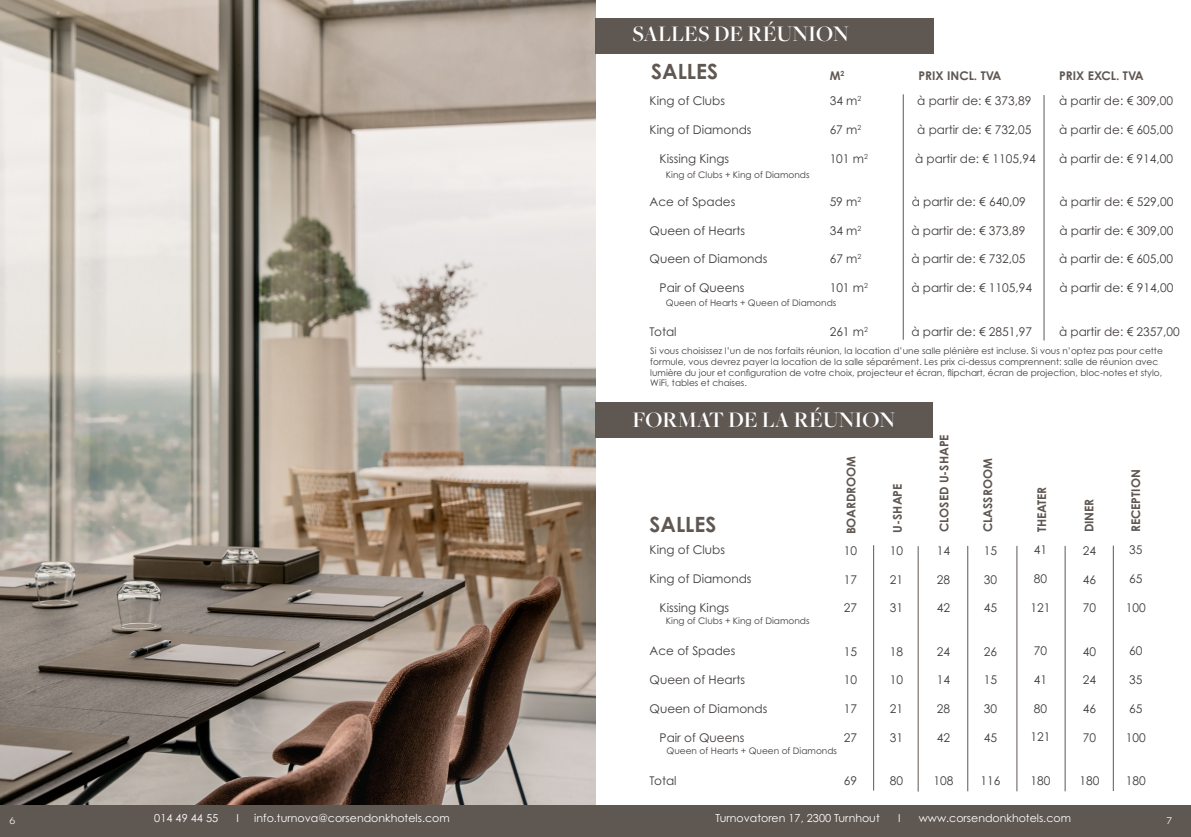
<style>
.page{position:relative;width:1191px;height:837px;background:#fff}
.page>*{position:absolute;margin:0;border:0;box-sizing:border-box;transform-origin:0 0}
.t1{font:600 23px "Freight Big Pro";color:#fff}
.t2{font:700 21px "Century Gothic Pro";color:#5f5752}
.t3{font:12px "Century Gothic Pro";color:#413d3b}
.t4{font:700 12px "Century Gothic Pro";color:#5f5752}
.t5{font:12px "Novecentosanswide";color:#fff}
.t6{font:11px "Century Gothic Pro";color:#fff}
.t7{font:9px/10.8px "Century Gothic Pro";color:#413d3b}
</style>
<div class="page">
<img style="left:0;top:0;width:595px;height:805px">
<div style="left:595px;top:18px;width:339px;height:35px;background:#5f5752"></div>
<div style="left:595px;top:402px;width:338px;height:35px;background:#5f5752"></div>
<hr style="left:873px;top:545px;width:1px;height:245px;background:#5f5752">
<hr style="left:917px;top:546px;width:1px;height:245px;background:#5f5752">
<hr style="left:967px;top:545px;width:1px;height:246px;background:#5f5752">
<hr style="left:1016px;top:545px;width:1px;height:246px;background:#5f5752">
<hr style="left:1064px;top:545px;width:1px;height:246px;background:#5f5752">
<hr style="left:1112px;top:545px;width:1px;height:245px;background:#5f5752">
<hr style="left:902px;top:94px;width:1px;height:245px;background:#5f5752">
<hr style="left:1043px;top:95px;width:1px;height:245px;background:#5f5752">
<div style="left:0;top:805px;width:1191px;height:31px;background:#5f5752"></div>
<h1 class="t1" style="left:632px;top:19px;width:218px">SALLES DE RÉUNION</h1>
<h2 class="t2" style="left:651px;top:58px;width:68px">SALLES</h2>
<p class="t4" style="left:829px;top:68px;width:16px">M<sup>2</sup></p>
<p class="t4" style="left:918px;top:68px;width:84px">PRIX INCL. TVA</p>
<p class="t4" style="left:1059px;top:68px;width:86px">PRIX EXCL. TVA</p>
<p class="t3" style="left:649px;top:93px;width:77px">King of Clubs</p>
<p class="t3" style="left:829px;top:93px;width:33px">34 m<sup>2</sup></p>
<p class="t3" style="left:917px;top:93px;width:116px">à partir de: € 373,89</p>
<p class="t3" style="left:1059px;top:93px;width:116px">à partir de: € 309,00</p>
<p class="t3" style="left:649px;top:122px;width:103px">King of Diamonds</p>
<p class="t3" style="left:829px;top:122px;width:33px">67 m<sup>2</sup></p>
<p class="t3" style="left:917px;top:122px;width:116px">à partir de: € 732,05</p>
<p class="t3" style="left:1059px;top:122px;width:116px">à partir de: € 605,00</p>
<p class="t3" style="left:659px;top:151px;width:71px">Kissing Kings</p>
<p class="t3" style="left:829px;top:151px;width:40px">101 m<sup>2</sup></p>
<p class="t3" style="left:915px;top:151px;width:122px">à partir de: € 1105,94</p>
<p class="t3" style="left:1059px;top:151px;width:116px">à partir de: € 914,00</p>
<p class="t3" style="left:649px;top:194px;width:87px">Ace of Spades</p>
<p class="t3" style="left:829px;top:194px;width:33px">59 m<sup>2</sup></p>
<p class="t3" style="left:911px;top:194px;width:116px">à partir de: € 640,09</p>
<p class="t3" style="left:1059px;top:194px;width:116px">à partir de: € 529,00</p>
<p class="t3" style="left:649px;top:223px;width:97px">Queen of Hearts</p>
<p class="t3" style="left:829px;top:223px;width:33px">34 m<sup>2</sup></p>
<p class="t3" style="left:911px;top:223px;width:116px">à partir de: € 373,89</p>
<p class="t3" style="left:1059px;top:223px;width:116px">à partir de: € 309,00</p>
<p class="t3" style="left:649px;top:252px;width:119px">Queen of Diamonds</p>
<p class="t3" style="left:829px;top:252px;width:33px">67 m<sup>2</sup></p>
<p class="t3" style="left:911px;top:252px;width:116px">à partir de: € 732,05</p>
<p class="t3" style="left:1059px;top:252px;width:116px">à partir de: € 605,00</p>
<p class="t3" style="left:659px;top:280px;width:86px">Pair of Queens</p>
<p class="t3" style="left:829px;top:280px;width:40px">101 m<sup>2</sup></p>
<p class="t3" style="left:911px;top:280px;width:122px">à partir de: € 1105,94</p>
<p class="t3" style="left:1059px;top:280px;width:116px">à partir de: € 914,00</p>
<p class="t3" style="left:649px;top:324px;width:29px">Total</p>
<p class="t3" style="left:829px;top:324px;width:40px">261 m<sup>2</sup></p>
<p class="t3" style="left:911px;top:324px;width:122px">à partir de: € 2851,97</p>
<p class="t3" style="left:1059px;top:324px;width:122px">à partir de: € 2357,00</p>
<p class="t7" style="left:666px;top:169px;width:145px">King of Clubs + King of Diamonds</p>
<p class="t7" style="left:666px;top:297px;width:172px">Queen of Hearts + Queen of Diamonds</p>
<p class="t7" style="left:650px;top:345px;width:514px">Si vous choisissez l’un de nos forfaits réunion, la location d’une salle plénière est incluse. Si vous n’optez pas pour cette formule, vous devrez payer la location de la salle séparément. Les prix ci-dessus comprennent: salle de réunion avec lumière du jour et configuration de votre choix, projecteur et écran, flipchart, écran de projection, bloc-notes et stylo, WiFi, tables et chaises.</p>
<h1 class="t1" style="left:632px;top:404px;width:264px">FORMAT DE LA RÉUNION</h1>
<h2 class="t2" style="left:649px;top:511px;width:68px">SALLES</h2>
<p class="t4" style="left:843px;top:534px;width:80px;rotate:-90deg">BOARDROOM</p>
<p class="t3" style="left:649px;top:542px;width:77px">King of Clubs</p>
<p class="t3" style="left:649px;top:571px;width:103px">King of Diamonds</p>
<p class="t3" style="left:659px;top:600px;width:71px">Kissing Kings</p>
<p class="t3" style="left:649px;top:643px;width:87px">Ace of Spades</p>
<p class="t3" style="left:649px;top:672px;width:97px">Queen of Hearts</p>
<p class="t3" style="left:649px;top:701px;width:119px">Queen of Diamonds</p>
<p class="t3" style="left:659px;top:729px;width:86px">Pair of Queens</p>
<p class="t3" style="left:649px;top:773px;width:29px">Total</p>
<p class="t3" style="left:844px;top:543px;width:15px">10</p>
<p class="t3" style="left:844px;top:571px;width:15px">17</p>
<p class="t3" style="left:844px;top:600px;width:15px">27</p>
<p class="t3" style="left:844px;top:643px;width:15px">15</p>
<p class="t3" style="left:844px;top:672px;width:15px">10</p>
<p class="t3" style="left:844px;top:701px;width:15px">17</p>
<p class="t3" style="left:844px;top:730px;width:15px">27</p>
<p class="t3" style="left:844px;top:773px;width:15px">69</p>
<p class="t7" style="left:666px;top:615px;width:145px">King of Clubs + King of Diamonds</p>
<p class="t7" style="left:666px;top:744px;width:172px">Queen of Hearts + Queen of Diamonds</p>
<p class="t4" style="left:890px;top:532px;width:50px;rotate:-90deg">U-SHAPE</p>
<p class="t3" style="left:890px;top:543px;width:15px">10</p>
<p class="t3" style="left:890px;top:571px;width:15px">21</p>
<p class="t3" style="left:890px;top:600px;width:15px">31</p>
<p class="t3" style="left:890px;top:643px;width:15px">18</p>
<p class="t3" style="left:890px;top:672px;width:15px">10</p>
<p class="t3" style="left:890px;top:701px;width:15px">21</p>
<p class="t3" style="left:890px;top:730px;width:15px">31</p>
<p class="t3" style="left:890px;top:773px;width:15px">80</p>
<p class="t4" style="left:936px;top:532px;width:99px;rotate:-90deg">CLOSED U-SHAPE</p>
<p class="t3" style="left:936px;top:543px;width:15px">14</p>
<p class="t3" style="left:936px;top:571px;width:15px">28</p>
<p class="t3" style="left:936px;top:600px;width:15px">42</p>
<p class="t3" style="left:936px;top:643px;width:15px">24</p>
<p class="t3" style="left:936px;top:672px;width:15px">14</p>
<p class="t3" style="left:936px;top:701px;width:15px">28</p>
<p class="t3" style="left:936px;top:730px;width:15px">42</p>
<p class="t3" style="left:933px;top:773px;width:21px">108</p>
<p class="t4" style="left:980px;top:532px;width:75px;rotate:-90deg">CLASSROOM</p>
<p class="t3" style="left:983px;top:543px;width:15px">15</p>
<p class="t3" style="left:983px;top:571px;width:15px">30</p>
<p class="t3" style="left:983px;top:600px;width:15px">45</p>
<p class="t3" style="left:983px;top:643px;width:15px">26</p>
<p class="t3" style="left:983px;top:672px;width:15px">15</p>
<p class="t3" style="left:983px;top:701px;width:15px">30</p>
<p class="t3" style="left:983px;top:730px;width:15px">45</p>
<p class="t3" style="left:980px;top:773px;width:21px">116</p>
<p class="t4" style="left:1034px;top:532px;width:47px;rotate:-90deg">THEATER</p>
<p class="t4" style="left:1081px;top:532px;width:35px;rotate:-90deg">DINER</p>
<p class="t3" style="left:1033px;top:542px;width:15px">41</p>
<p class="t3" style="left:1033px;top:571px;width:15px">80</p>
<p class="t3" style="left:1030px;top:599px;width:21px">121</p>
<p class="t3" style="left:1033px;top:643px;width:15px">70</p>
<p class="t3" style="left:1033px;top:671px;width:15px">41</p>
<p class="t3" style="left:1033px;top:700px;width:15px">80</p>
<p class="t3" style="left:1030px;top:729px;width:21px">121</p>
<p class="t3" style="left:1030px;top:772px;width:21px">180</p>
<p class="t3" style="left:1082px;top:543px;width:15px">24</p>
<p class="t3" style="left:1082px;top:571px;width:15px">46</p>
<p class="t3" style="left:1082px;top:600px;width:15px">70</p>
<p class="t3" style="left:1082px;top:643px;width:15px">40</p>
<p class="t3" style="left:1082px;top:672px;width:15px">24</p>
<p class="t3" style="left:1082px;top:701px;width:15px">46</p>
<p class="t3" style="left:1082px;top:730px;width:15px">70</p>
<p class="t3" style="left:1079px;top:773px;width:21px">180</p>
<p class="t4" style="left:1128px;top:532px;width:64px;rotate:-90deg">RECEPTION</p>
<p class="t3" style="left:1129px;top:542px;width:15px">35</p>
<p class="t3" style="left:1129px;top:571px;width:15px">65</p>
<p class="t3" style="left:1125px;top:600px;width:21px">100</p>
<p class="t3" style="left:1129px;top:643px;width:15px">60</p>
<p class="t3" style="left:1129px;top:672px;width:15px">35</p>
<p class="t3" style="left:1129px;top:700px;width:15px">65</p>
<p class="t3" style="left:1125px;top:729px;width:21px">100</p>
<p class="t3" style="left:1125px;top:772px;width:21px">180</p>
<p class="t5" style="left:10px;top:812px;width:7px">6</p>
<p class="t6" style="left:154px;top:811px;width:65px">014 49 44 55</p>
<p class="t6" style="left:237px;top:811px;width:4px">I</p>
<p class="t6" style="left:254px;top:811px;width:197px">info.turnova@corsendonkhotels.com</p>
<p class="t6" style="left:715px;top:811px;width:166px">Turnovatoren 17, 2300 Turnhout</p>
<p class="t6" style="left:898px;top:811px;width:4px">I</p>
<p class="t6" style="left:918px;top:811px;width:154px">www.corsendonkhotels.com</p>
<p class="t5" style="left:1166px;top:812px;width:7px">7</p>
</div>
